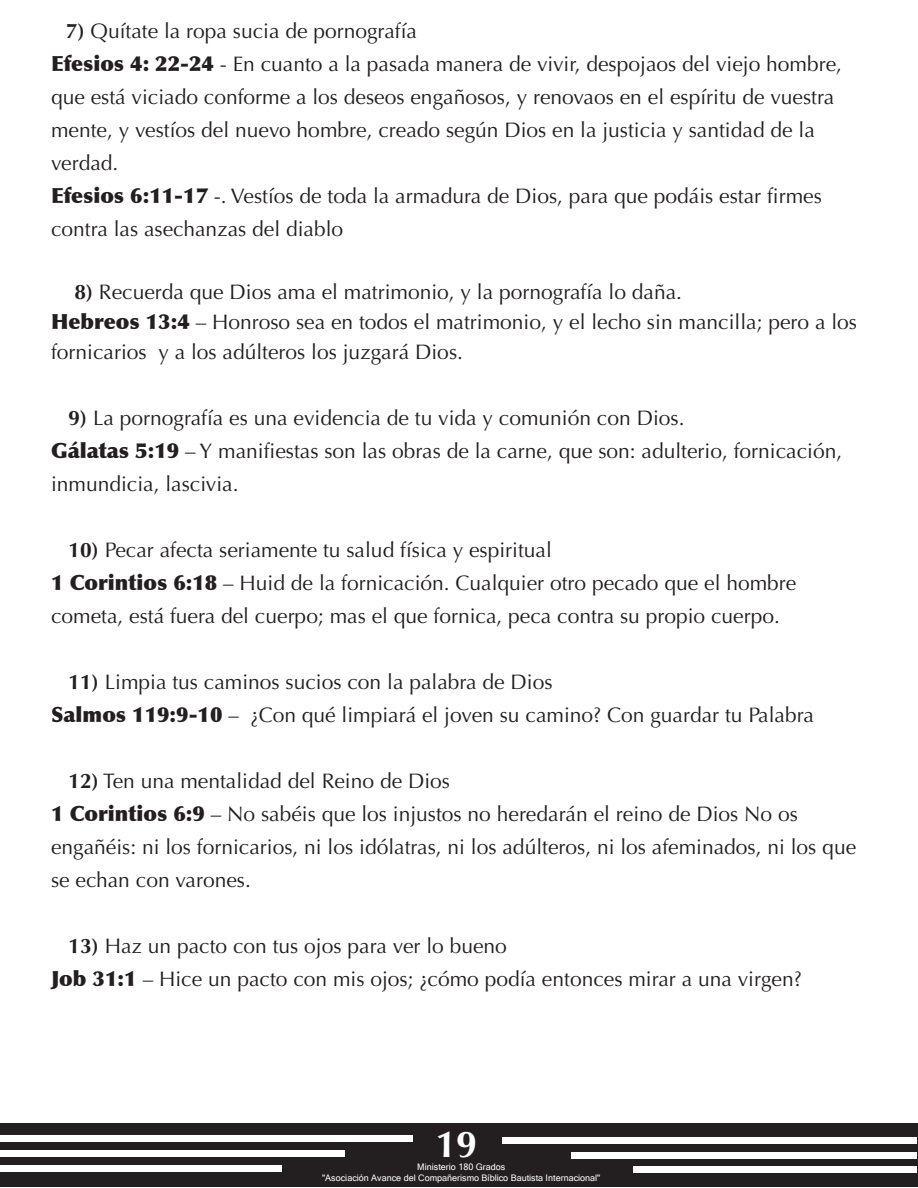
<style>
.page{position:relative;width:918px;height:1188px;background:#fff}
.page>*{position:absolute;margin:0;border:0;box-sizing:border-box;transform-origin:0 0}
.t1{font:700 37.5px "Optima";color:#fff}
.t2{font:21px/33px "Optima";color:#231f20}
.t3{font:9px/10.5px "Microsoft Sans Serif";color:#fff;text-align:center}
.s1{font-weight:700}
.s2{font-weight:900}
</style>
<div class="page">
<div style="left:0;top:1124px;width:918px;height:63px;background:#231f20"></div>
<div style="left:0;top:1136px;width:413px;height:6px;background:#fff"></div>
<div style="left:0;top:1150px;width:344px;height:7px;background:#fff"></div>
<div style="left:502px;top:1137px;width:415px;height:6px;background:#fff"></div>
<div style="left:571px;top:1152px;width:346px;height:6px;background:#fff"></div>
<div style="left:634px;top:1167px;width:283px;height:6px;background:#fff"></div>
<div style="left:0;top:1165px;width:282px;height:7px;background:#fff"></div>
<p class="t2" style="left:51px;top:14px;width:793px;text-indent:15px"><span class="s1">7)</span> Quítate la ropa sucia de pornografía<br><span class="s2">Efesios 4: 22-24</span> - En cuanto a la pasada manera de vivir, despojaos del viejo hombre, que está viciado conforme a los deseos engañosos, y renovaos en el espíritu de vuestra mente, y vestíos del nuevo hombre, creado según Dios en la justicia y santidad de la verdad.<br><span class="s2">Efesios 6:11-17</span> -. Vestíos de toda la armadura de Dios, para que podáis estar firmes contra las asechanzas del diablo</p>
<p class="t2" style="left:51px;top:277px;width:808px;line-height:30px;text-indent:23px"><span class="s1">8)</span> Recuerda que Dios ama el matrimonio, y la pornografía lo daña.<br><span class="s2">Hebreos 13:4</span> – Honroso sea en todos el matrimonio, y el lecho sin mancilla; pero a los fornicarios y a los adúlteros los juzgará Dios.</p>
<p class="t2" style="left:51px;top:401px;width:793px;text-indent:18px"><span class="s1">9)</span> La pornografía es una evidencia de tu vida y comunión con Dios.<br><span class="s2">Gálatas 5:19</span> – Y manifiestas son las obras de la carne, que son: adulterio, fornicación, inmundicia, lascivia.</p>
<p class="t2" style="left:51px;top:533px;width:747px;text-indent:18px"><span class="s1">10)</span> Pecar afecta seriamente tu salud física y espiritual<br><span class="s2">1 Corintios 6:18</span> – Huid de la fornicación. Cualquier otro pecado que el hombre cometa, está fuera del cuerpo; mas el que fornica, peca contra su propio cuerpo.</p>
<p class="t2" style="left:51px;top:665px;width:764px;text-indent:18px"><span class="s1">11)</span> Limpia tus caminos sucios con la palabra de Dios<br><span class="s2">Salmos 119:9-10</span> – ¿Con qué limpiará el joven su camino? Con guardar tu Palabra</p>
<p class="t2" style="left:51px;top:764px;width:807px;text-indent:18px"><span class="s1">12)</span> Ten una mentalidad del Reino de Dios<br><span class="s2">1 Corintios 6:9</span> – No sabéis que los injustos no heredarán el reino de Dios No os engañéis: ni los fornicarios, ni los idólatras, ni los adúlteros, ni los afeminados, ni los que se echan con varones.</p>
<p class="t2" style="left:51px;top:929px;width:752px;text-indent:18px"><span class="s1">13)</span> Haz un pacto con tus ojos para ver lo bueno<br><span class="s2">Job 31:1</span> – Hice un pacto con mis ojos; ¿cómo podía entonces mirar a una virgen?</p>
<h1 class="t1" style="left:436px;top:1122px;width:43px">19</h1>
<p class="t3" style="left:322px;top:1162px;width:280px">Ministerio 180 Grados<br>"Asociación Avance del Compañerismo Bíblico Bautista Internacional"</p>
</div>
